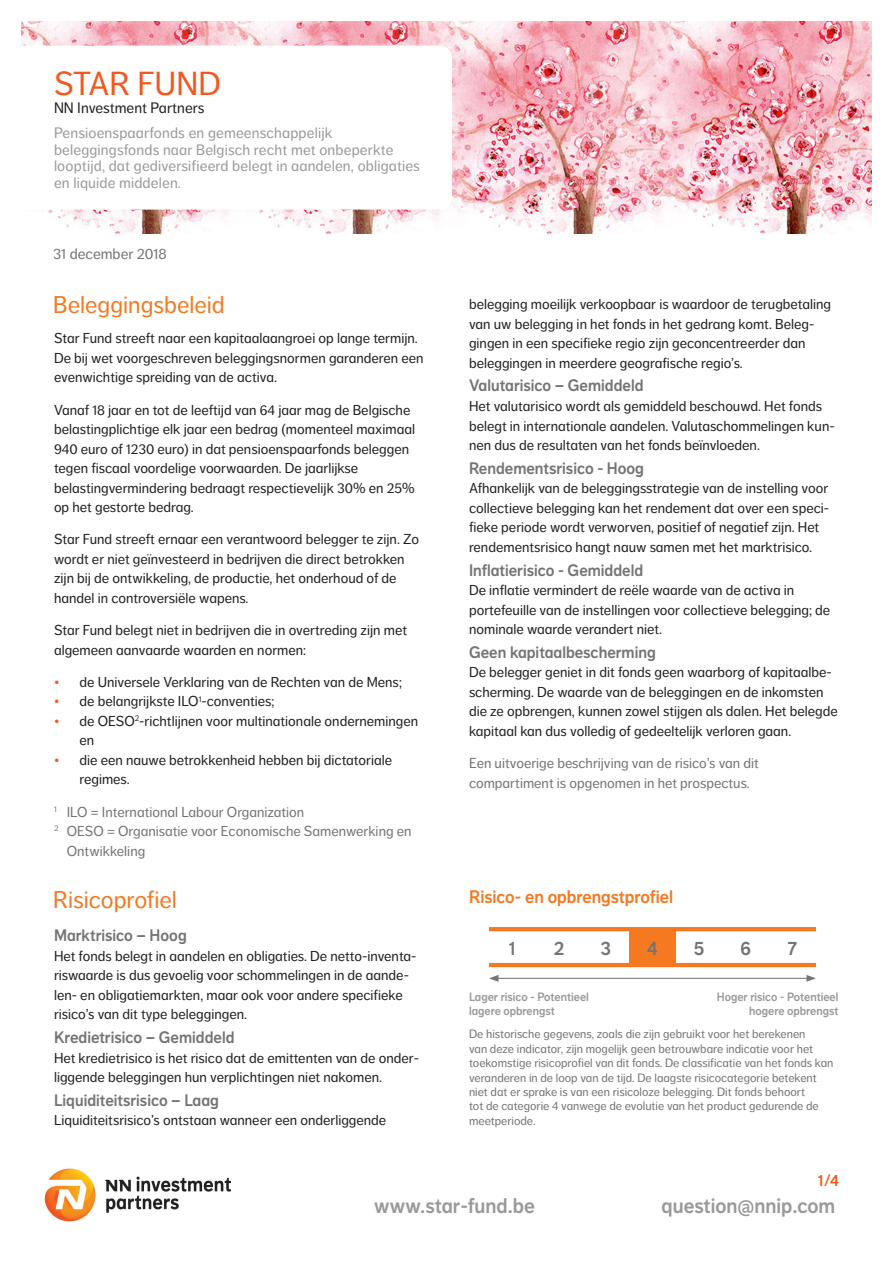
<style>
.page{position:relative;width:893px;height:1263px;background:#fff}
.page>*{position:absolute;margin:0;border:0;box-sizing:border-box;transform-origin:0 0}
.t1{font:33px "NN Dagny Text";color:#f15921}
.t2{font:24px "NN Dagny Text";color:#f47921}
.t3{font:21px "NN Dagny Display";color:#99999a}
.t4{font:19.5px "NN Dagny Display";color:#737475}
.t5{font:18px "NN Dagny Display";color:#f47921}
.t6{font:16.5px "NN Dagny Display";color:#737475}
.t7{font:16.5px "NN Dagny Display";color:#f15921}
.t8{font:15px/16.5px "NN Dagny Text";letter-spacing:.01em;color:#99999a}
.t9{font:15px "NN Dagny Text";color:#231f20}
.t10{font:15px "NN Dagny Text";color:#737475}
.t11{font:14.25px/19.5px "NN Dagny Text";color:#231f20}
.t12{font:14.25px/19.5px "NN Dagny Text";color:#737475}
.t13{font:12px/14.4px "NN Dagny Text";color:#737475}
.t14{font:12px/14.4px "NN Dagny Display";color:#99999a}
.s1{color:#f15921}
</style>
<div class="page">
<img style="left:44px;top:1168px;width:187px;height:54px">
<hr style="left:489px;top:927px;width:327px;height:4px;background:#f47921">
<hr style="left:489px;top:963px;width:327px;height:4px;background:#f47921">
<div style="left:629px;top:929px;width:47px;height:35px;background:#f47921"></div>
<hr style="left:496px;top:978px;width:313px;height:1px;background:#737475">
<svg style="left:489px;top:975px;width:9px;height:7px"></svg>
<svg style="left:806px;top:975px;width:10px;height:7px"></svg>
<img style="left:21px;top:21px;width:851px;height:213px">
<div style="left:0;top:46px;width:452px;height:164px;background:#fff;border-radius:13px"></div>
<p class="t1" style="left:54px;top:65px;width:168px">STAR FUND</p>
<p class="t9" style="left:54px;top:99px;width:152px">NN Investment Partners</p>
<p class="t8" style="left:54px;top:125px;width:367px">Pensioenspaarfonds en gemeenschappelijk beleggingsfonds naar Belgisch recht met onbeperkte looptijd, dat gediversifieerd belegt in aandelen, obligaties en liquide middelen.</p>
<p class="t10" style="left:53px;top:245px;width:115px">31 december 2018</p>
<p class="t2" style="left:53px;top:291px;width:173px">Beleggingsbeleid</p>
<p class="t11" style="left:54px;top:329px;width:371px">Star Fund streeft naar een kapitaalaangroei op lange termijn.<br>De bij wet voorgeschreven beleggingsnormen garanderen een evenwichtige spreiding van de activa.</p>
<p class="t11" style="left:54px;top:400px;width:362px">Vanaf 18 jaar en tot de leeftijd van 64 jaar mag de Belgische belastingplichtige elk jaar een bedrag (momenteel maximaal 940 euro of 1230 euro) in dat pensioenspaarfonds beleggen tegen fiscaal voordelige voorwaarden. De jaarlijkse belastingvermindering bedraagt respectievelijk 30% en 25% op het gestorte bedrag.</p>
<p class="t11" style="left:54px;top:530px;width:366px">Star Fund streeft ernaar een verantwoord belegger te zijn. Zo wordt er niet geïnvesteerd in bedrijven die direct betrokken zijn bij de ontwikkeling, de productie, het onderhoud of de handel in controversiële wapens.</p>
<p class="t11" style="left:54px;top:620px;width:355px">Star Fund belegt niet in bedrijven die in overtreding zijn met algemeen aanvaarde waarden en normen:</p>
<p class="t11" style="left:54px;top:672px;width:349px"><span class="s1">•</span> de Universele Verklaring van de Rechten van de Mens;</p>
<p class="t11" style="left:54px;top:692px;width:222px"><span class="s1">•</span> de belangrijkste ILO<sup>1</sup>-conventies;</p>
<p class="t11" style="left:80px;top:711px;width:340px;text-indent:-26px"><span class="s1">•</span> de OESO<sup>2</sup>-richtlijnen voor multinationale ondernemingen en</p>
<p class="t11" style="left:80px;top:750px;width:314px;text-indent:-26px"><span class="s1">•</span> die een nauwe betrokkenheid hebben bij dictatoriale regimes.</p>
<p class="t12" style="left:54px;top:802px;width:252px"><sup>1</sup> ILO = International Labour Organization</p>
<p class="t12" style="left:67px;top:821px;width:346px;text-indent:-13px"><sup>2</sup> OESO = Organisatie voor Economische Samenwerking en<br>Ontwikkeling</p>
<p class="t2" style="left:53px;top:886px;width:125px">Risicoprofiel</p>
<p class="t6" style="left:54px;top:926px;width:134px">Marktrisico – Hoog</p>
<p class="t11" style="left:54px;top:946px;width:364px">Het fonds belegt in aandelen en obligaties. De netto-inventa&shy;riswaarde is dus gevoelig voor schommelingen in de aande&shy;len- en obligatiemarkten, maar ook voor andere specifieke risico’s van dit type beleggingen.</p>
<p class="t6" style="left:54px;top:1028px;width:182px">Kredietrisico – Gemiddeld</p>
<p class="t11" style="left:54px;top:1048px;width:367px">Het kredietrisico is het risico dat de emittenten van de onder&shy;liggende beleggingen hun verplichtingen niet nakomen.</p>
<p class="t6" style="left:54px;top:1090px;width:166px">Liquiditeitsrisico – Laag</p>
<p class="t11" style="left:54px;top:1111px;width:334px">Liquiditeitsrisico’s ontstaan wanneer een onderliggende</p>
<p class="t11" style="left:469px;top:295px;width:364px">belegging moeilijk verkoopbaar is waardoor de terugbetaling van uw belegging in het fonds in het gedrang komt. Beleg&shy;gingen in een specifieke regio zijn geconcentreerder dan beleggingen in meerdere geografische regio’s.</p>
<p class="t6" style="left:469px;top:376px;width:176px">Valutarisico – Gemiddeld</p>
<p class="t11" style="left:469px;top:396px;width:367px">Het valutarisico wordt als gemiddeld beschouwd. Het fonds belegt in internationale aandelen. Valutaschommelingen kun&shy;nen dus de resultaten van het fonds beïnvloeden.</p>
<p class="t6" style="left:469px;top:458px;width:177px">Rendementsrisico - Hoog</p>
<p class="t11" style="left:469px;top:479px;width:362px">Afhankelijk van de beleggingsstrategie van de instelling voor collectieve belegging kan het rendement dat over een speci&shy;fieke periode wordt verworven, positief of negatief zijn. Het rendementsrisico hangt nauw samen met het marktrisico.</p>
<p class="t6" style="left:469px;top:560px;width:176px">Inflatierisico - Gemiddeld</p>
<p class="t11" style="left:469px;top:580px;width:363px">De inflatie vermindert de reële waarde van de activa in portefeuille van de instellingen voor collectieve belegging; de nominale waarde verandert niet.</p>
<p class="t6" style="left:469px;top:642px;width:188px">Geen kapitaalbescherming</p>
<p class="t11" style="left:469px;top:663px;width:370px">De belegger geniet in dit fonds geen waarborg of kapitaalbe&shy;scherming. De waarde van de beleggingen en de inkomsten die ze opbrengen, kunnen zowel stijgen als dalen. Het belegde kapitaal kan dus volledig of gedeeltelijk verloren gaan.</p>
<p class="t12" style="left:469px;top:753px;width:291px">Een uitvoerige beschrijving van de risico’s van dit compartiment is opgenomen in het prospectus.</p>
<p class="t5" style="left:469px;top:886px;width:206px">Risico- en opbrengstprofiel</p>
<p class="t4" style="left:509px;top:936px;width:8px">1</p>
<p class="t4" style="left:554px;top:936px;width:12px">2</p>
<p class="t4" style="left:601px;top:936px;width:12px">3</p>
<p class="t4" style="left:647px;top:936px;width:12px">4</p>
<p class="t4" style="left:694px;top:936px;width:12px">5</p>
<p class="t4" style="left:741px;top:936px;width:12px">6</p>
<p class="t4" style="left:788px;top:936px;width:11px">7</p>
<p class="t14" style="left:469px;top:989px;width:121px">Lager risico - Potentieel lagere opbrengst</p>
<p class="t14" style="left:717px;top:989px;width:123px;text-align:right">Hoger risico - Potentieel hogere opbrengst</p>
<p class="t13" style="left:469px;top:1027px;width:366px">De historische gegevens, zoals die zijn gebruikt voor het berekenen<br>van deze indicator, zijn mogelijk geen betrouwbare indicatie voor het toekomstige risicoprofiel van dit fonds. De classificatie van het fonds kan veranderen in de loop van de tijd. De laagste risicocategorie betekent niet dat er sprake is van een risicoloze belegging. Dit fonds behoort<br>tot de categorie 4 vanwege de evolutie van het product gedurende de meetperiode.</p>
<p class="t7" style="left:818px;top:1170px;width:23px">1/4</p>
<h3 class="t3" style="left:374px;top:1193px;width:162px">www.star-fund.be</h3>
<h3 class="t3" style="left:662px;top:1193px;width:175px">question@nnip.com</h3>
</div>
